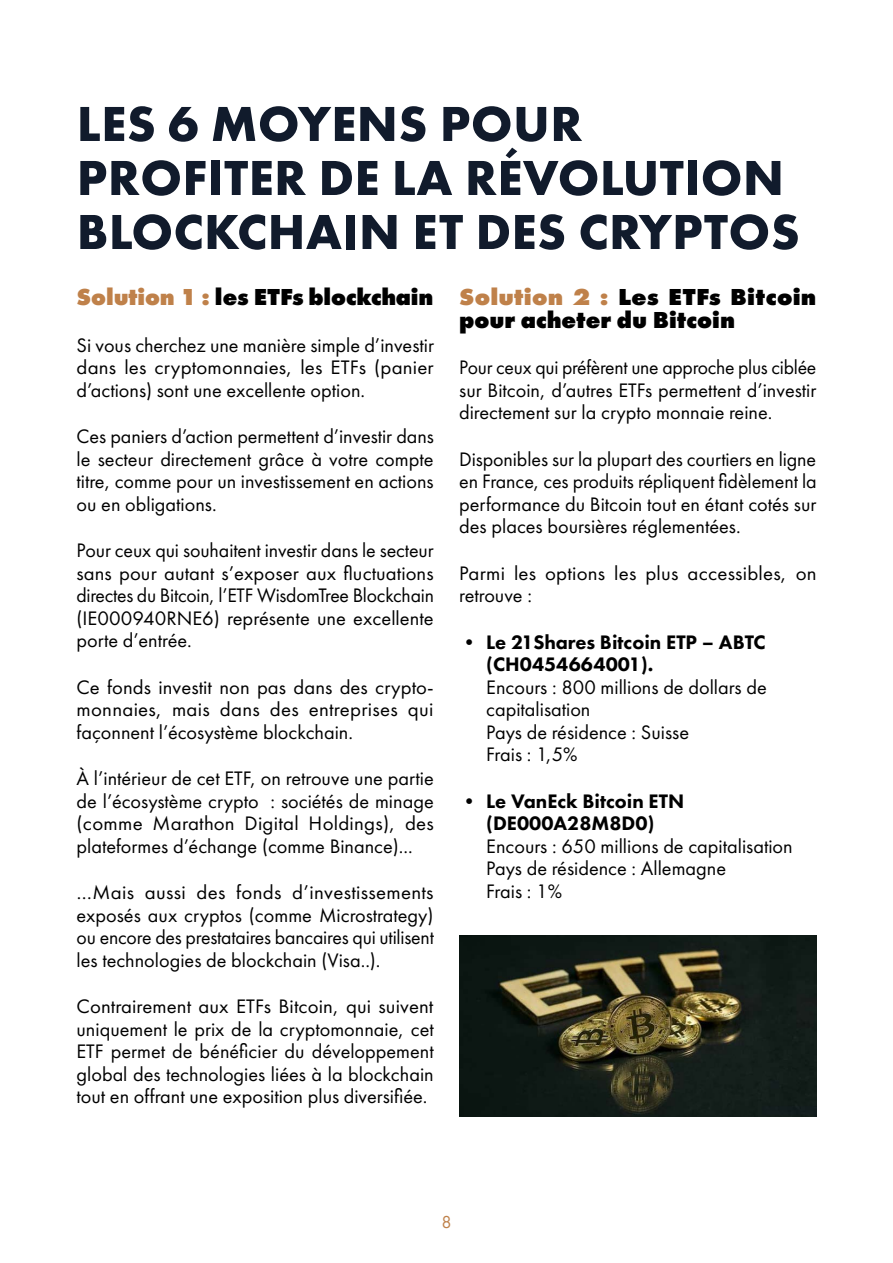
<style>
.page{position:relative;width:893px;height:1263px;background:#fff}
.page>*{position:absolute;margin:0;border:0;box-sizing:border-box;transform-origin:0 0}
.t1{font:700 51px/54px "Futura PT";letter-spacing:.01em;color:#111b2c}
.t2{font:800 24px/22.5px "Futura PT";color:#000}
.t3{font:20.25px/22.5px "Futura PT";color:#000;text-align:justify}
.t4{font:800 20.25px/22.5px "Futura PT";color:#000}
.t5{font:18px "Futura PT";color:#bf814a}
.s1{color:#bf814a}
</style>
<div class="page">
<img style="left:459px;top:935px;width:357px;height:181px">
<h1 class="t1" style="left:77px;top:96px;width:724px">LES 6 MOYENS POUR<br>PROFITER DE LA RÉVOLUTION<br>BLOCKCHAIN ET DES CRYPTOS</h1>
<p class="t2" style="left:77px;top:286px;width:359px"><span class="s1">Solution 1 :</span> les ETFs blockchain</p>
<p class="t3" style="left:77px;top:334px;width:359px">Si vous cherchez une manière simple d’investir dans les cryptomonnaies, les ETFs (panier d’actions) sont une excellente option.</p>
<p class="t3" style="left:77px;top:425px;width:359px">Ces paniers d’action permettent d’investir dans le secteur directement grâce à votre compte titre, comme pour un investissement en actions ou en obligations.</p>
<p class="t3" style="left:77px;top:539px;width:359px">Pour ceux qui souhaitent investir dans le secteur sans pour autant s’exposer aux fluctuations directes du Bitcoin, l’ETF WisdomTree Blockchain (IE000940RNE6) représente une excellente porte d’entrée.</p>
<p class="t3" style="left:77px;top:676px;width:359px">Ce fonds investit non pas dans des crypto&shy;monnaies, mais dans des entreprises qui façonnent l’écosystème blockchain.</p>
<p class="t3" style="left:77px;top:767px;width:359px">À l’intérieur de cet ETF, on retrouve une partie de l’écosystème crypto : sociétés de minage (comme Marathon Digital Holdings), des plateformes d’échange (comme Binance)...</p>
<p class="t3" style="left:77px;top:881px;width:359px">…Mais aussi des fonds d’investissements exposés aux cryptos (comme Microstrategy) ou encore des prestataires bancaires qui utilisent les technologies de blockchain (Visa..).</p>
<p class="t3" style="left:77px;top:995px;width:359px">Contrairement aux ETFs Bitcoin, qui suivent uniquement le prix de la cryptomonnaie, cet ETF permet de bénéficier du développement global des technologies liées à la blockchain tout en offrant une exposition plus diversifiée.</p>
<p class="t2" style="left:459px;top:286px;width:359px"><span class="s1">Solution 2 :</span> Les ETFs Bitcoin pour acheter du Bitcoin</p>
<p class="t3" style="left:459px;top:356px;width:359px">Pour ceux qui préfèrent une approche plus ciblée sur Bitcoin, d’autres ETFs permettent d’investir directement sur la crypto monnaie reine.</p>
<p class="t3" style="left:459px;top:448px;width:359px">Disponibles sur la plupart des courtiers en ligne en France, ces produits répliquent fidèlement la performance du Bitcoin tout en étant cotés sur des places boursières réglementées.</p>
<p class="t3" style="left:459px;top:562px;width:359px">Parmi les options les plus accessibles, on retrouve :</p>
<p class="t4" style="left:486px;top:630px;width:281px;text-indent:-27px">• Le 21Shares Bitcoin ETP – ABTC (CH0454664001).</p>
<p class="t3" style="left:486px;top:676px;width:282px;text-align:left">Encours : 800 millions de dollars de capitalisation<br>Pays de résidence : Suisse<br>Frais : 1,5%</p>
<p class="t4" style="left:459px;top:789px;width:226px;text-align:center">• Le VanEck Bitcoin ETN (DE000A28M8D0)</p>
<p class="t3" style="left:486px;top:835px;width:308px;text-align:left">Encours : 650 millions de capitalisation<br>Pays de résidence : Allemagne<br>Frais : 1%</p>
<p class="t5" style="left:441px;top:1211px;width:12px">8</p>
</div>
